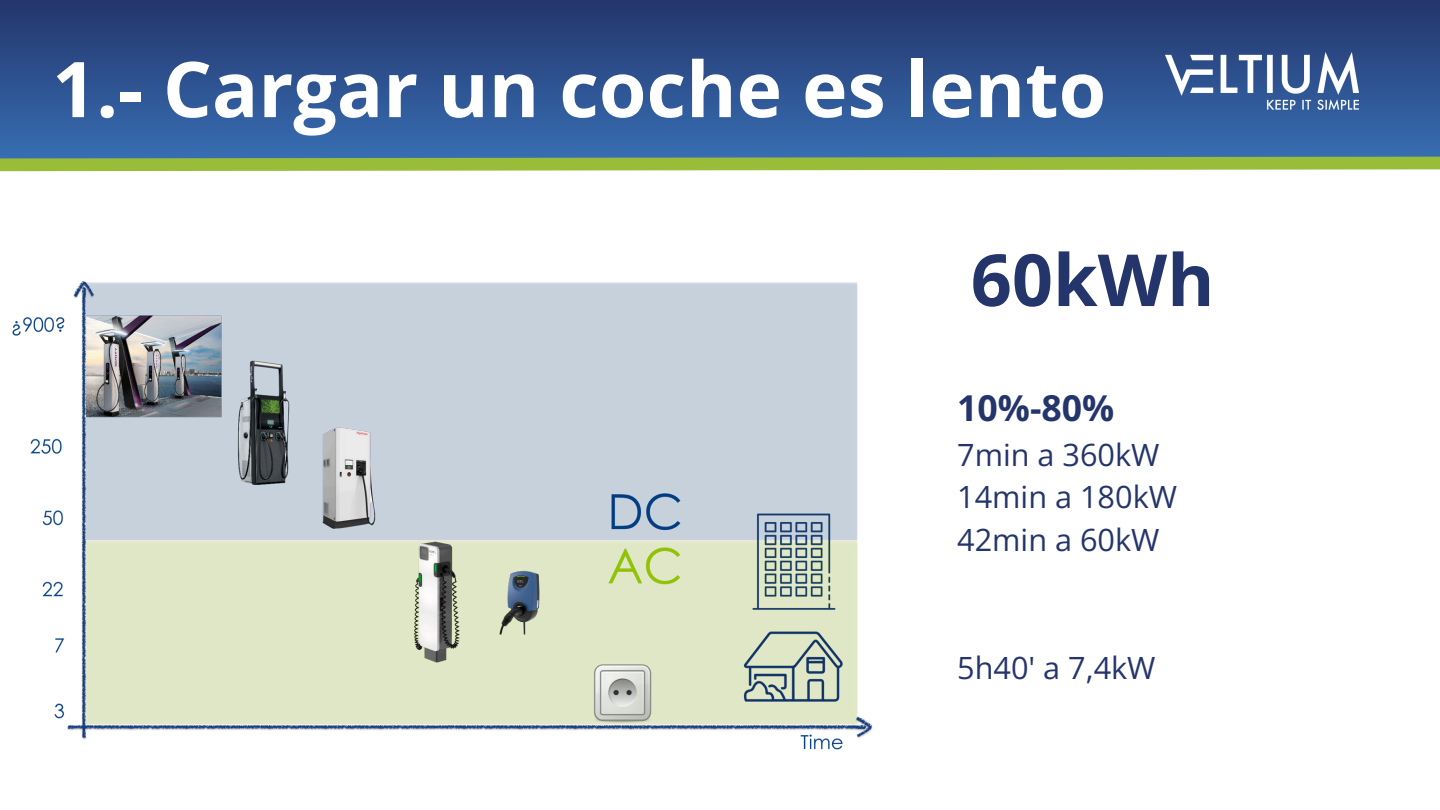
<style>
.page{position:relative;width:1440px;height:810px;background:#fff}
.page>*{position:absolute;margin:0;border:0;box-sizing:border-box;transform-origin:0 0}
.t1{font:700 76.9px "Open Sans";color:#fff}
.t2{font:700 71.9px "Open Sans";color:#24356c}
.t3{font:700 35.7px "Open Sans";color:#24356c}
.t4{font:30.7px "Open Sans";color:#24356c}
</style>
<div class="page">
<div style="left:0;top:0;width:1440px;height:163px;background:linear-gradient(to bottom,#24356c,#386fb4)"></div>
<img style="left:1165px;top:52px;width:194px;height:58px">
<svg style="left:0;top:150px;width:1440px;height:22px;background:#7fa571"></svg>
<img style="left:12px;top:281px;width:861px;height:469px">
<h1 class="t1" style="left:52px;top:35px;width:1055px">1.- Cargar un coche es lento</h1>
<p class="t2" style="left:971px;top:229px;width:245px">60kWh</p>
<p class="t3" style="left:957px;top:383px;width:159px">10%-80%</p>
<p class="t4" style="left:957px;top:433px;width:204px">7min a 360kW</p>
<p class="t4" style="left:957px;top:475px;width:221px">14min a 180kW</p>
<h1 class="t4" style="left:957px;top:518px;width:204px">42min a 60kW</h1>
<p class="t4" style="left:957px;top:646px;width:200px">5h40' a 7,4kW</p>
</div>
